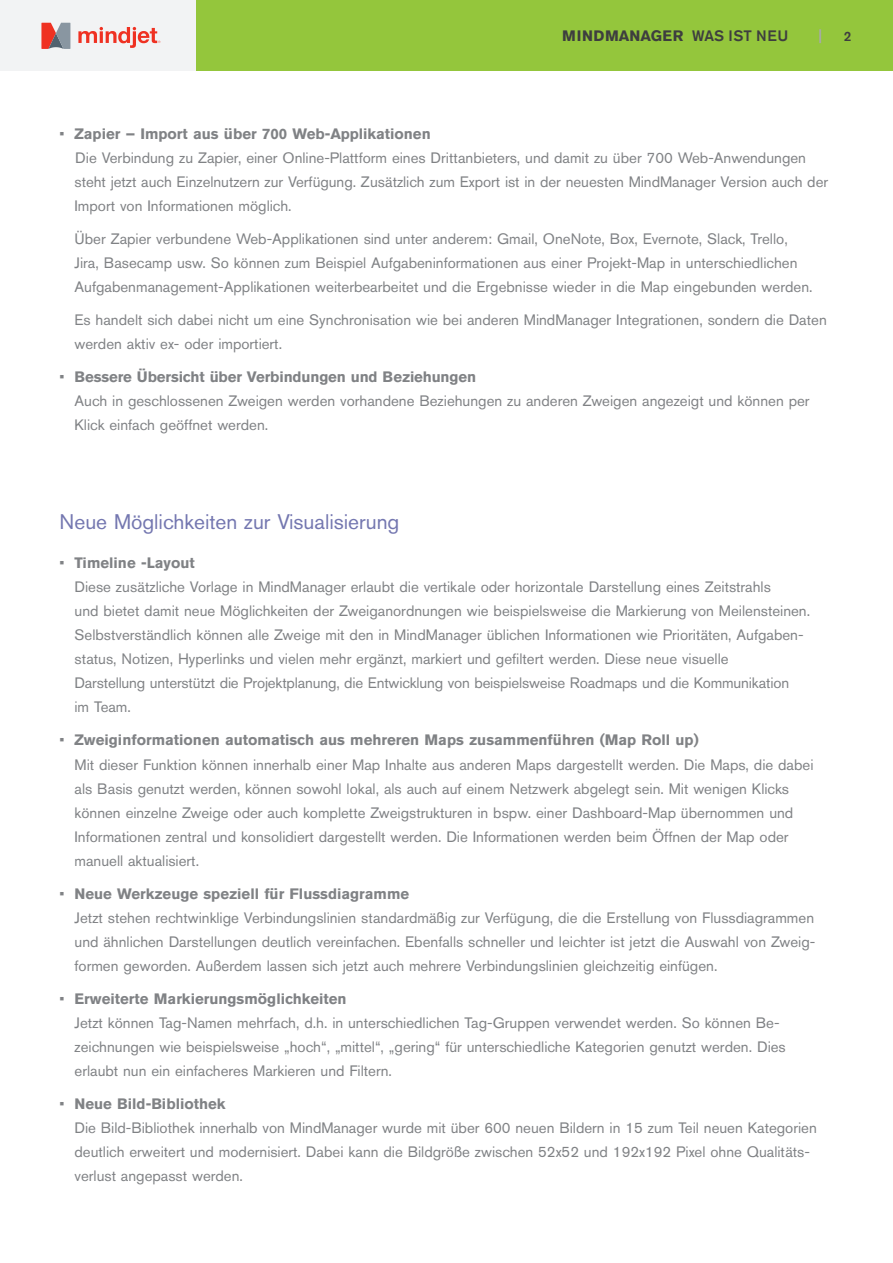
<style>
.page{position:relative;width:893px;height:1263px;background:#fff}
.page>*{position:absolute;margin:0;border:0;box-sizing:border-box;transform-origin:0 0}
.t1{font:21px "Akzidenz Grotesk BE";color:#7477b0}
.t2{font:15px/24px "Akzidenz Grotesk BE";color:#808285}
.t3{font:700 15px "Akzidenz Grotesk BE";letter-spacing:.04em;color:#3e3e3f}
.t4{font:500 15px "Akzidenz Grotesk BE";color:#a8a9ad}
.t5{font:500 13.5px "Akzidenz Grotesk BE";color:#3e3e3f}
.s1{font-weight:500}
.s2{font-weight:700}
</style>
<div class="page">
<div style="left:0;top:0;width:893px;height:70px;background:#94c63c"></div>
<div style="left:0;top:0;width:196px;height:70px;background:#f2f3f4"></div>
<svg style="left:41px;top:23px;width:29px;height:26px"></svg>
<svg style="left:78px;top:27px;width:82px;height:21px"></svg>
<p class="t3" style="left:562px;top:27px;width:228px">MINDMANAGER <span class="s1">WAS IST NEU</span></p>
<p class="t4" style="left:819px;top:27px;width:5px">|</p>
<p class="t5" style="left:844px;top:28px;width:9px">2</p>
<p class="t2" style="left:75px;top:121px;width:755px;text-indent:-15px">• <span class="s2">Zapier – Import aus über 700 Web-Applikationen<br></span>Die Verbindung zu Zapier, einer Online-Plattform eines Drittanbieters, und damit zu über 700 Web-Anwendungen steht jetzt auch Einzelnutzern zur Verfügung. Zusätzlich zum Export ist in der neuesten MindManager Version auch der Import von Informationen möglich.</p>
<p class="t2" style="left:75px;top:226px;width:739px">Über Zapier verbundene Web-Applikationen sind unter anderem: Gmail, OneNote, Box, Evernote, Slack, Trello,<br>Jira, Basecamp usw. So können zum Beispiel Aufgabeninformationen aus einer Projekt-Map in unterschiedlichen<br>Aufgabenmanagement-Applikationen weiterbearbeitet und die Ergebnisse wieder in die Map eingebunden werden.</p>
<p class="t2" style="left:75px;top:307px;width:754px">Es handelt sich dabei nicht um eine Synchronisation wie bei anderen MindManager Integrationen, sondern die Daten werden aktiv ex- oder importiert.</p>
<p class="t2" style="left:75px;top:364px;width:737px;text-indent:-15px">• <span class="s2">Bessere Übersicht über Verbindungen und Beziehungen<br></span>Auch in geschlossenen Zweigen werden vorhandene Beziehungen zu anderen Zweigen angezeigt und können per<br>Klick einfach geöffnet werden.</p>
<h1 class="t1" style="left:60px;top:509px;width:341px">Neue Möglichkeiten zur Visualisierung</h1>
<p class="t2" style="left:75px;top:550px;width:737px;text-indent:-15px">• <span class="s2">Timeline -Layout<br></span>Diese zusätzliche Vorlage in MindManager erlaubt die vertikale oder horizontale Darstellung eines Zeitstrahls<br>und bietet damit neue Möglichkeiten der Zweiganordnungen wie beispielsweise die Markierung von Meilensteinen.<br>Selbstverständlich können alle Zweige mit den in MindManager üblichen Informationen wie Prioritäten, Aufgaben&shy;status, Notizen, Hyperlinks und vielen mehr ergänzt, markiert und gefiltert werden. Diese neue visuelle<br>Darstellung unterstützt die Projektplanung, die Entwicklung von beispielsweise Roadmaps und die Kommunikation<br>im Team.</p>
<p class="t2" style="left:75px;top:727px;width:740px;line-height:25.5px;text-indent:-15px">• <span class="s2">Zweiginformationen automatisch aus mehreren Maps zusammenführen (Map Roll up)<br></span>Mit dieser Funktion können innerhalb einer Map Inhalte aus anderen Maps dargestellt werden. Die Maps, die dabei</p>
<p class="t2" style="left:75px;top:777px;width:720px">als Basis genutzt werden, können sowohl lokal, als auch auf einem Netzwerk abgelegt sein. Mit wenigen Klicks können einzelne Zweige oder auch komplette Zweigstrukturen in bspw. einer Dashboard-Map übernommen und Informationen zentral und konsolidiert dargestellt werden. Die Informationen werden beim Öffnen der Map oder manuell aktualisiert.</p>
<p class="t2" style="left:75px;top:882px;width:742px;text-indent:-15px">• <span class="s2">Neue Werkzeuge speziell für Flussdiagramme<br></span>Jetzt stehen rechtwinklige Verbindungslinien standardmäßig zur Verfügung, die die Erstellung von Flussdiagrammen und ähnlichen Darstellungen deutlich vereinfachen. Ebenfalls schneller und leichter ist jetzt die Auswahl von Zweig&shy;formen geworden. Außerdem lassen sich jetzt auch mehrere Verbindungslinien gleichzeitig einfügen.</p>
<p class="t2" style="left:75px;top:987px;width:713px;text-indent:-15px">• <span class="s2">Erweiterte Markierungsmöglichkeiten<br></span>Jetzt können Tag-Namen mehrfach, d.h. in unterschiedlichen Tag-Gruppen verwendet werden. So können Be&shy;zeichnungen wie beispielsweise „hoch“, „mittel“, „gering“ für unterschiedliche Kategorien genutzt werden. Dies erlaubt nun ein einfacheres Markieren und Filtern.</p>
<p class="t2" style="left:75px;top:1092px;width:744px;text-indent:-15px">• <span class="s2">Neue Bild-Bibliothek<br></span>Die Bild-Bibliothek innerhalb von MindManager wurde mit über 600 neuen Bildern in 15 zum Teil neuen Kategorien deutlich erweitert und modernisiert. Dabei kann die Bildgröße zwischen 52x52 und 192x192 Pixel ohne Qualitäts&shy;verlust angepasst werden.</p>
</div>
